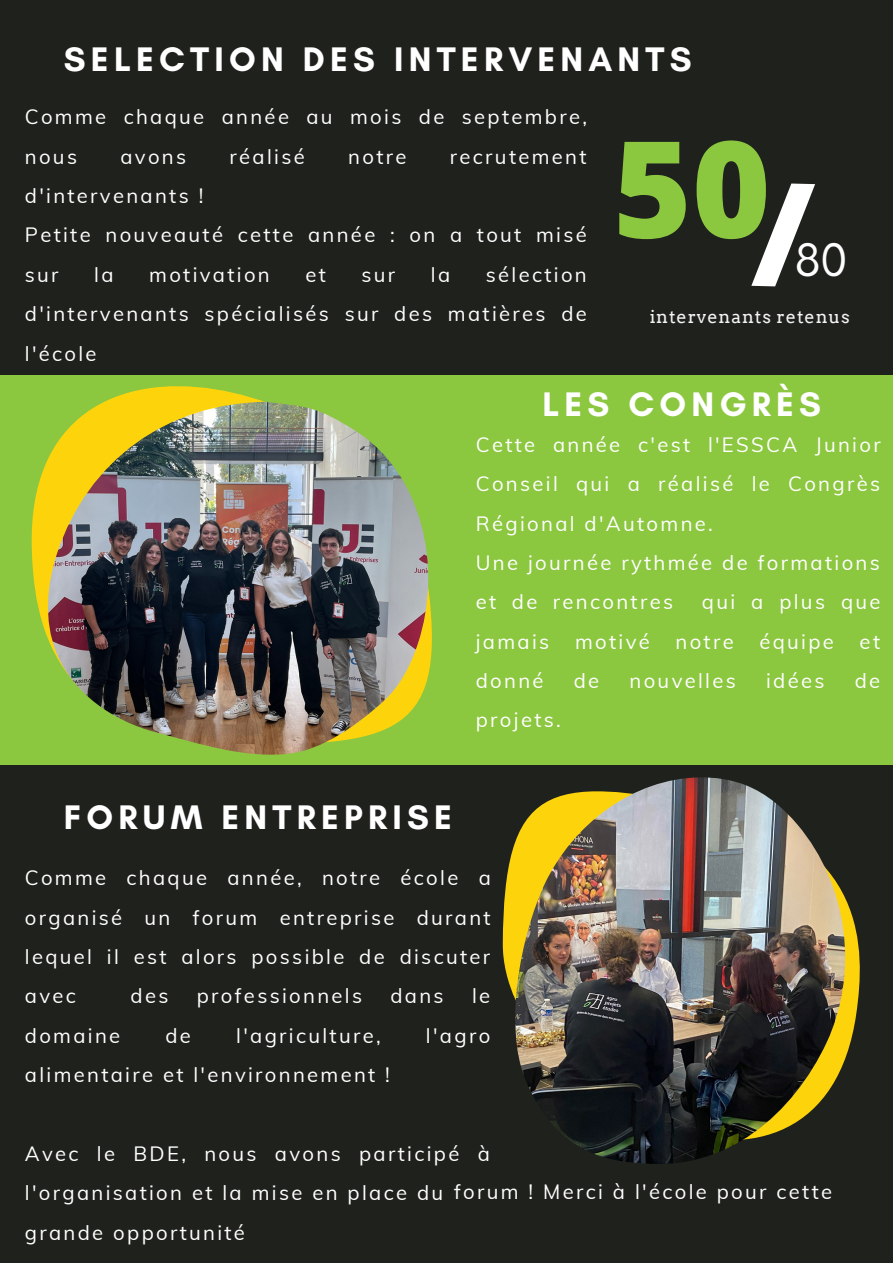
<style>
.page{position:relative;width:893px;height:1264px;background:#fff}
.page>*{position:absolute;margin:0;border:0;box-sizing:border-box;transform-origin:0 0}
.t1{font:800 134.25px "Open Sans";color:#8cc740}
.t2{font:48px "Glacial Indifference";color:#fff}
.t3{font:700 34.65px "Glacial Indifference";letter-spacing:.15em;color:#fff}
.t4{font:20.25px/39.3px "Muli";letter-spacing:.115em;color:#fff}
.t5{font:18px "Arvo";letter-spacing:.045em;color:#f4f4f4}
</style>
<div class="page">
<div style="left:0;top:0;width:892px;height:634px;background:#1f211d"></div>
<div style="left:0;top:375px;width:892px;height:634px;background:#8cc740"></div>
<div style="left:0;top:765px;width:892px;height:497px;background:#1f211d"></div>
<svg style="left:31px;top:386px;width:401px;height:275px"></svg>
<img style="left:48px;top:402px;width:380px;height:353px">
<svg style="left:361px;top:661px;width:499px;height:327px"></svg>
<img style="left:503px;top:777px;width:356px;height:387px">
<h3 class="t3" style="left:64px;top:38px;width:629px">SELECTION DES INTERVENANTS</h3>
<p class="t4" style="left:25px;top:97px;width:563px">Comme chaque année au mois de septembre, nous</p>
<p class="t4" style="left:120px;top:136px;width:67px">avons</p>
<p class="t4" style="left:229px;top:136px;width:77px">réalisé</p>
<p class="t4" style="left:348px;top:136px;width:60px">notre</p>
<p class="t4" style="left:450px;top:136px;width:138px">recrutement</p>
<p class="t4" style="left:25px;top:176px;width:563px">d'intervenants !<br>Petite nouveauté cette année : on a tout misé sur</p>
<p class="t4" style="left:25px;top:254px;width:563px;text-align:justify;text-indent:461px">sélection d'intervenants spécialisés sur des matières de l'école</p>
<p class="t4" style="left:94px;top:254px;width:21px">la</p>
<p class="t4" style="left:149px;top:254px;width:122px">motivation</p>
<p class="t4" style="left:305px;top:254px;width:22px">et</p>
<p class="t4" style="left:361px;top:254px;width:35px">sur</p>
<p class="t4" style="left:431px;top:254px;width:21px">la</p>
<h1 class="t1" style="left:613px;top:94px;width:159px">50</h1>
<h2 class="t2" style="left:795px;top:230px;width:54px">80</h2>
<p class="t5" style="left:649px;top:305px;width:202px">intervenants retenus</p>
<h3 class="t3" style="left:542px;top:383px;width:280px">LES CONGRÈS</h3>
<p class="t4" style="left:476px;top:424px;width:406px">Cette année c'est l'ESSCA Junior<br>Conseil qui a réalisé le Congrès<br>Régional d'Automne.<br>Une journée rythmée de formations et de rencontres</p>
<p class="t4" style="left:701px;top:582px;width:180px">qui a plus que</p>
<p class="t4" style="left:476px;top:621px;width:75px">jamais</p>
<p class="t4" style="left:575px;top:621px;width:76px">motivé</p>
<p class="t4" style="left:675px;top:621px;width:60px">notre</p>
<p class="t4" style="left:759px;top:621px;width:76px">équipe</p>
<p class="t4" style="left:859px;top:621px;width:22px">et</p>
<p class="t4" style="left:476px;top:660px;width:69px">donné</p>
<p class="t4" style="left:573px;top:660px;width:27px">de</p>
<p class="t4" style="left:629px;top:660px;width:108px">nouvelles</p>
<p class="t4" style="left:766px;top:660px;width:60px">idées</p>
<p class="t4" style="left:854px;top:660px;width:27px">de</p>
<p class="t4" style="left:476px;top:700px;width:87px">projets.</p>
<h3 class="t3" style="left:64px;top:796px;width:389px">FORUM ENTREPRISE</h3>
<p class="t4" style="left:25px;top:858px;width:467px;text-align:justify">Comme chaque année, notre école a organisé un forum entreprise durant lequel il est alors possible de discuter avec</p>
<p class="t4" style="left:130px;top:976px;width:39px">des</p>
<p class="t4" style="left:197px;top:976px;width:167px">professionnels</p>
<p class="t4" style="left:390px;top:976px;width:55px">dans</p>
<p class="t4" style="left:472px;top:976px;width:20px">le</p>
<p class="t4" style="left:25px;top:1015px;width:97px">domaine</p>
<p class="t4" style="left:165px;top:1015px;width:27px">de</p>
<p class="t4" style="left:236px;top:1015px;width:146px">l'agriculture,</p>
<p class="t4" style="left:426px;top:1015px;width:66px">l'agro</p>
<p class="t4" style="left:25px;top:1054px;width:366px">alimentaire et l'environnement !</p>
<p class="t4" style="left:25px;top:1133px;width:466px">Avec le BDE, nous avons participé à l'organisation et la mise en place du grande opportunité</p>
<p class="t4" style="left:454px;top:1171px;width:379px">forum ! Merci à l'école pour cette</p>
</div>
